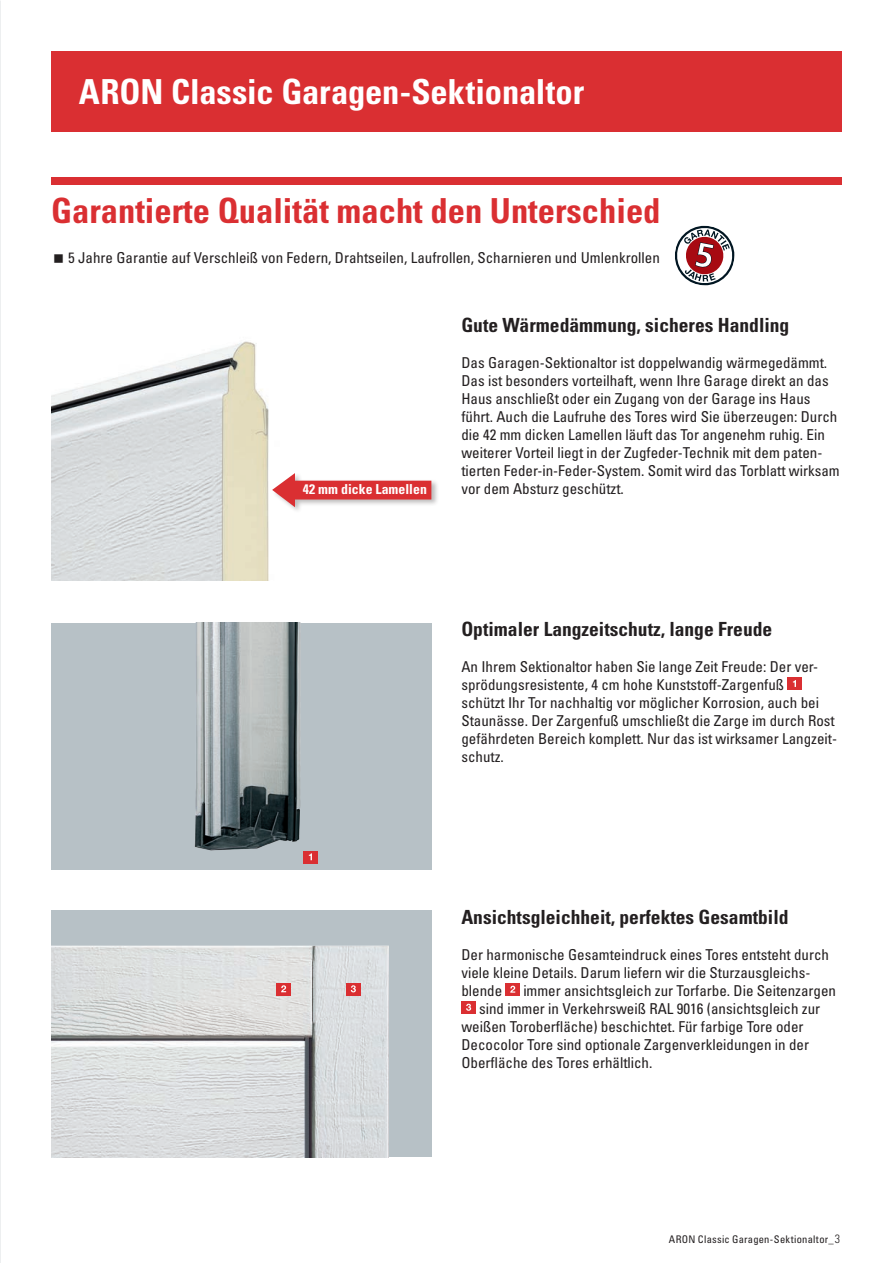
<style>
.page{position:relative;width:893px;height:1263px;background:#fff}
.page>*{position:absolute;margin:0;border:0;box-sizing:border-box;transform-origin:0 0}
.t1{font:700 condensed 34.5px "Univers LT Pro";color:#da2f32}
.t2{font:700 condensed 34.5px "Univers LT Pro";letter-spacing:-.005em;color:#fff}
.t3{font:700 condensed 19.5px "Univers LT Pro";color:#231f20}
.t4{font:condensed 15px/18px "Univers LT Pro";color:#231f20}
.t5{font:700 condensed 13.8px "Univers LT Pro";color:#fff}
.t6{font:300 condensed 12px "Univers LT Pro";color:#231f20}
.t7{font:condensed 10.5px "Univers LT Pro";letter-spacing:.025em;color:#231f20}
</style>
<div class="page">
<img style="left:0;top:0;width:1px;height:1263px">
<div style="left:51px;top:51px;width:791px;height:81px;background:#da2f32"></div>
<img style="left:51px;top:341px;width:218px;height:239px">
<div style="left:51px;top:623px;width:381px;height:247px;background:#b7c1c6"></div>
<img style="left:194px;top:623px;width:124px;height:241px">
<div style="left:271px;top:471px;width:168px;height:42px;background:#231f20;opacity:.3"></div>
<svg style="left:272px;top:473px;width:159px;height:34px"></svg>
<img style="left:51px;top:911px;width:381px;height:246px">
<div style="left:304px;top:851px;width:14px;height:12px;background:#da2f32"></div>
<svg style="left:309px;top:853px;width:3px;height:7px"></svg>
<div style="left:276px;top:983px;width:15px;height:12px;background:#da2f32"></div>
<svg style="left:281px;top:985px;width:5px;height:7px"></svg>
<div style="left:346px;top:983px;width:15px;height:12px;background:#da2f32"></div>
<svg style="left:351px;top:985px;width:5px;height:7px"></svg>
<div style="left:505px;top:983px;width:15px;height:13px;background:#da2f32"></div>
<svg style="left:510px;top:986px;width:5px;height:7px"></svg>
<div style="left:461px;top:1001px;width:15px;height:13px;background:#da2f32"></div>
<svg style="left:466px;top:1004px;width:5px;height:7px"></svg>
<div style="left:788px;top:677px;width:14px;height:13px;background:#da2f32"></div>
<svg style="left:793px;top:680px;width:3px;height:7px"></svg>
<div style="left:51px;top:177px;width:791px;height:8px;background:#da2f32"></div>
<svg style="left:675px;top:225px;width:60px;height:61px"></svg>
<h1 class="t2" style="left:79px;top:70px;width:507px">ARON Classic Garagen-Sektionaltor</h1>
<h1 class="t1" style="left:51px;top:190px;width:611px">Garantierte Qualität macht den Unterschied</h1>
<p class="t4" style="left:68px;top:248px;width:593px">5 Jahre Garantie auf Verschleiß von Federn, Drahtseilen, Laufrollen, Scharnieren und Umlenkrollen</p>
<p class="t5" style="left:303px;top:481px;width:125px">42 mm dicke Lamellen</p>
<h2 class="t3" style="left:461px;top:313px;width:329px">Gute Wärmedämmung, sicheres Handling</h2>
<p class="t4" style="left:461px;top:353px;width:380px">Das Garagen-Sektionaltor ist doppelwandig wärmegedämmt.<br>Das ist besonders vorteilhaft, wenn Ihre Garage direkt an das Haus anschließt oder ein Zugang von der Garage ins Haus führt. Auch die Laufruhe des Tores wird Sie überzeugen: Durch die 42 mm dicken Lamellen läuft das Tor angenehm ruhig. Ein weiterer Vorteil liegt in der Zugfeder-Technik mit dem paten&shy;tierten Feder-in-Feder-System. Somit wird das Torblatt wirksam vor dem Absturz geschützt.</p>
<h2 class="t3" style="left:461px;top:617px;width:312px">Optimaler Langzeitschutz, lange Freude</h2>
<p class="t4" style="left:461px;top:657px;width:377px">An Ihrem Sektionaltor haben Sie lange Zeit Freude: Der ver&shy;sprödungsresistente, 4 cm hohe Kunststoff-Zargenfuß<br>schützt Ihr Tor nachhaltig vor möglicher Korrosion, auch bei Staunässe. Der Zargenfuß umschließt die Zarge im durch Rost gefährdeten Bereich komplett. Nur das ist wirksamer Langzeit&shy;schutz.</p>
<h2 class="t3" style="left:461px;top:905px;width:329px">Ansichtsgleichheit, perfektes Gesamtbild</h2>
<p class="t4" style="left:461px;top:945px;width:369px">Der harmonische Gesamteindruck eines Tores entsteht durch viele kleine Details. Darum liefern wir die Sturzausgleichs&shy;blende</p>
<p class="t4" style="left:523px;top:981px;width:314px">immer ansichtsgleich zur Torfarbe. Die Seitenzargen</p>
<p class="t4" style="left:479px;top:999px;width:342px">sind immer in Verkehrsweiß RAL 9016 (ansichtsgleich zur</p>
<p class="t4" style="left:461px;top:1017px;width:344px">weißen Toroberfläche) beschichtet. Für farbige Tore oder</p>
<p class="t4" style="left:461px;top:1035px;width:349px">Decocolor Tore sind optionale Zargenverkleidungen in der</p>
<p class="t4" style="left:461px;top:1053px;width:193px">Oberfläche des Tores erhältlich.</p>
<p class="t6" style="left:835px;top:1231px;width:7px">3</p>
<p class="t7" style="left:669px;top:1232px;width:166px">ARON Classic Garagen-Sektionaltor_</p>
</div>
